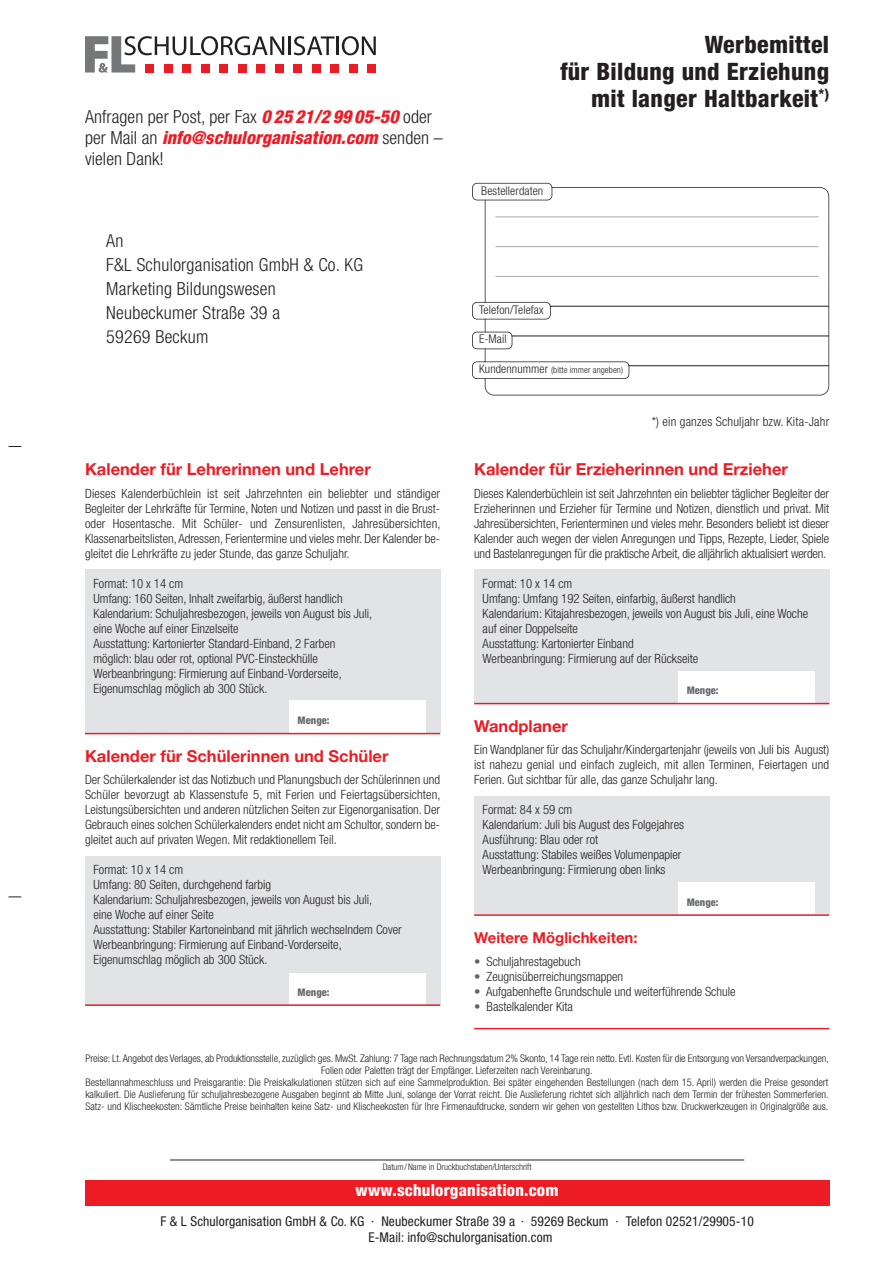
<style>
.page{position:relative;width:893px;height:1263px;background:#fff}
.page>*{position:absolute;margin:0;border:0;box-sizing:border-box;transform-origin:0 0}
.t1{font:800 condensed 24px/27px "Helvetica Neue LT";letter-spacing:.015em;color:#231f20;text-align:right}
.t2{font:300 condensed 18px/24px "Helvetica Neue LT Pro";letter-spacing:.015em;color:#231f20}
.t3{font:700 16.5px "Helvetica Neue LT Pro";color:#ed1c24}
.t4{font:800 condensed 16.5px "Helvetica Neue LT Pro";letter-spacing:.015em;color:#fff}
.t5{font:700 15px "Helvetica Neue LT Pro";color:#ed1c24}
.t6{font:condensed 13.5px/16.5px "Helvetica Neue LT Pro";letter-spacing:.01em;color:#231f20;text-align:center}
.t7{font:300 condensed 12.75px/15px "Helvetica Neue LT Pro";color:#231f20;text-align:justify}
.t8{font:300 condensed 12px "Helvetica Neue LT Pro";letter-spacing:.01em;color:#231f20}
.t9{font:300 condensed 10.5px/12px "Helvetica Neue LT Pro";color:#231f20;text-align:center}
.t10{font:800 condensed 10.5px "Helvetica Neue LT Pro";color:#636466}
.t11{font:300 condensed 9px "Helvetica Neue LT Pro";color:#231f20}
.s1{font-weight:800;font-style:italic;color:#ed1c24}
.s2{font-size:12px}
.s3{color:#636466}
</style>
<div class="page">
<div style="left:85px;top:569px;width:355px;height:164px;background:#e2e3e4"></div>
<div style="left:289px;top:701px;width:136px;height:32px;background:#fff"></div>
<div style="left:474px;top:569px;width:355px;height:135px;background:#e2e3e4"></div>
<div style="left:678px;top:672px;width:136px;height:32px;background:#fff"></div>
<div style="left:474px;top:797px;width:355px;height:118px;background:#e2e3e4"></div>
<div style="left:678px;top:883px;width:136px;height:32px;background:#fff"></div>
<div style="left:85px;top:856px;width:355px;height:149px;background:#e2e3e4"></div>
<div style="left:289px;top:973px;width:136px;height:32px;background:#fff"></div>
<hr style="left:288px;top:36px;width:3px;height:19px;background:#231f20">
<svg style="left:294px;top:36px;width:41px;height:19px"></svg>
<hr style="left:336px;top:36px;width:3px;height:19px;background:#231f20">
<svg style="left:342px;top:36px;width:34px;height:19px"></svg>
<svg style="left:85px;top:36px;width:199px;height:37px"></svg>
<div style="left:368px;top:64px;width:8px;height:9px;background:#ed1c24"></div>
<div style="left:349px;top:64px;width:8px;height:9px;background:#ed1c24"></div>
<div style="left:331px;top:64px;width:8px;height:9px;background:#ed1c24"></div>
<div style="left:312px;top:64px;width:8px;height:9px;background:#ed1c24"></div>
<div style="left:294px;top:64px;width:8px;height:9px;background:#ed1c24"></div>
<div style="left:275px;top:64px;width:8px;height:9px;background:#ed1c24"></div>
<div style="left:257px;top:64px;width:8px;height:9px;background:#ed1c24"></div>
<div style="left:238px;top:64px;width:8px;height:9px;background:#ed1c24"></div>
<div style="left:220px;top:64px;width:8px;height:9px;background:#ed1c24"></div>
<div style="left:201px;top:64px;width:8px;height:9px;background:#ed1c24"></div>
<div style="left:183px;top:64px;width:8px;height:9px;background:#ed1c24"></div>
<div style="left:164px;top:64px;width:8px;height:9px;background:#ed1c24"></div>
<div style="left:146px;top:64px;width:8px;height:9px;background:#ed1c24"></div>
<div style="left:485px;top:187px;width:344px;height:208px;border:2px solid #231f20;border-radius:9px"></div>
<svg style="left:9px;top:446px;width:12px;height:1px"></svg>
<svg style="left:9px;top:896px;width:12px;height:1px"></svg>
<div style="left:473px;top:184px;width:79px;height:16px;background:#fff;border-radius:4px"></div>
<div style="left:472px;top:183px;width:80px;height:17px;border:2px solid #231f20;border-radius:5px"></div>
<hr style="left:523px;top:365px;width:306px;height:1px;background:#231f20">
<div style="left:473px;top:362px;width:156px;height:16px;background:#fff;border-radius:4px"></div>
<div style="left:472px;top:361px;width:157px;height:18px;border:2px solid #231f20;border-radius:5px"></div>
<hr style="left:498px;top:336px;width:331px;height:1px;background:#231f20">
<div style="left:473px;top:332px;width:39px;height:16px;background:#fff;border-radius:4px"></div>
<div style="left:472px;top:332px;width:40px;height:17px;border:2px solid #231f20;border-radius:5px"></div>
<hr style="left:523px;top:306px;width:306px;height:1px;background:#231f20">
<hr style="left:495px;top:216px;width:324px;height:1px;background:#a7a9ac">
<hr style="left:495px;top:246px;width:324px;height:1px;background:#a7a9ac">
<hr style="left:495px;top:276px;width:324px;height:1px;background:#a7a9ac">
<div style="left:473px;top:303px;width:77px;height:16px;background:#fff;border-radius:4px"></div>
<div style="left:472px;top:302px;width:79px;height:17px;border:2px solid #231f20;border-radius:5px"></div>
<div style="left:85px;top:1180px;width:744px;height:25px;background:#ed1c24"></div>
<hr style="left:85px;top:733px;width:355px;height:1px;background:#ed1c24">
<hr style="left:85px;top:1004px;width:355px;height:2px;background:#ed1c24">
<hr style="left:474px;top:703px;width:355px;height:1px;background:#ed1c24">
<hr style="left:474px;top:914px;width:355px;height:2px;background:#ed1c24">
<hr style="left:474px;top:1028px;width:355px;height:1px;background:#ed1c24">
<hr style="left:170px;top:1159px;width:574px;height:1px;background:#231f20">
<h2 class="t2" style="left:85px;top:108px;width:359px;line-height:21px">Anfragen per Post, per Fax <span class="s1">0 25 21/2 99 05-50</span> oder per Mail an <span class="s1">info@schulorganisation.com</span> senden – vielen Dank!</h2>
<h2 class="t2" style="left:106px;top:230px;width:258px">An<br>F&amp;L Schulorganisation GmbH &amp; Co. KG<br>Marketing Bildungswesen<br>Neubeckumer Straße 39 a<br>59269 Beckum</h2>
<p class="t3" style="left:85px;top:463px;width:287px">Kalender für Lehrerinnen und Lehrer</p>
<p class="t7" style="left:85px;top:487px;width:357px">Dieses Kalenderbüchlein ist seit Jahrzehnten ein beliebter und ständiger Begleiter der Lehrkräfte für Termine, Noten und Notizen und passt in die Brust&shy;oder Hosentasche. Mit Schüler- und Zensurenlisten, Jahresübersichten, Klassenarbeitslisten, Adressen, Ferientermine und vieles mehr. Der Kalender be&shy;gleitet die Lehrkräfte zu jeder Stunde, das ganze Schuljahr.</p>
<p class="t7" style="left:94px;top:577px;width:280px;text-align:left">Format: 10 x 14 cm<br>Umfang: 160 Seiten, Inhalt zweifarbig, äußerst handlich Kalendarium: Schuljahresbezogen, jeweils von August bis Juli, eine Woche auf einer Einzelseite<br>Ausstattung: Kartonierter Standard-Einband, 2 Farben möglich: blau oder rot, optional PVC-Einsteckhülle Werbeanbringung: Firmierung auf Einband-Vorderseite, Eigenumschlag möglich ab 300 Stück.</p>
<p class="t10" style="left:298px;top:714px;width:33px">Menge:</p>
<p class="t3" style="left:85px;top:750px;width:305px">Kalender für Schülerinnen und Schüler</p>
<p class="t7" style="left:85px;top:773px;width:357px">Der Schülerkalender ist das Notizbuch und Planungsbuch der Schülerinnen und Schüler bevorzugt ab Klassenstufe 5, mit Ferien und Feiertagsübersichten, Leistungsübersichten und anderen nützlichen Seiten zur Eigenorganisation. Der Gebrauch eines solchen Schülerkalenders endet nicht am Schultor, sondern be&shy;gleitet auch auf privaten Wegen. Mit redaktionellem Teil.</p>
<p class="t7" style="left:94px;top:863px;width:310px;text-align:left">Format: 10 x 14 cm<br>Umfang: 80 Seiten, durchgehend farbig<br>Kalendarium: Schuljahresbezogen, jeweils von August bis Juli,<br>eine Woche auf einer Seite<br>Ausstattung: Stabiler Kartoneinband mit jährlich wechselndem Cover Werbeanbringung: Firmierung auf Einband-Vorderseite, Eigenumschlag möglich ab 300 Stück.</p>
<p class="t10" style="left:298px;top:986px;width:33px">Menge:</p>
<h1 class="t1" style="left:560px;top:33px;width:270px">Werbemittel<br>für Bildung und Erziehung mit langer Haltbarkeit<sup>*)</sup></h1>
<p class="t8" style="left:481px;top:186px;width:64px">Bestellerdaten</p>
<p class="t8" style="left:479px;top:305px;width:66px">Telefon/Telefax</p>
<p class="t8" style="left:479px;top:335px;width:29px">E-Mail</p>
<p class="t11" style="left:479px;top:366px;width:145px"><span class="s2">Kundennummer</span> (bitte immer angeben)</p>
<p class="t7" style="left:652px;top:415px;width:179px">*) ein ganzes Schuljahr bzw. Kita-Jahr</p>
<p class="t3" style="left:474px;top:463px;width:315px">Kalender für Erzieherinnen und Erzieher</p>
<p class="t7" style="left:474px;top:487px;width:357px">Dieses Kalenderbüchlein ist seit Jahrzehnten ein beliebter täglicher Begleiter der Erzieherinnen und Erzieher für Termine und Notizen, dienstlich und privat. Mit Jahresübersichten, Ferienterminen und vieles mehr. Besonders beliebt ist dieser Kalender auch wegen der vielen Anregungen und Tipps, Rezepte, Lieder, Spiele und Bastelanregungen für die praktische Arbeit, die alljährlich aktualisiert werden.</p>
<p class="t7" style="left:483px;top:577px;width:327px;text-align:left">Format: 10 x 14 cm<br>Umfang: Umfang 192 Seiten, einfarbig, äußerst handlich<br>Kalendarium: Kitajahresbezogen, jeweils von August bis Juli, eine Woche auf einer Doppelseite<br>Ausstattung: Kartonierter Einband<br>Werbeanbringung: Firmierung auf der Rückseite</p>
<p class="t10" style="left:687px;top:684px;width:33px">Menge:</p>
<p class="t3" style="left:474px;top:720px;width:95px">Wandplaner</p>
<p class="t7" style="left:474px;top:743px;width:357px">Ein Wandplaner für das Schuljahr/Kindergartenjahr (jeweils von Juli bis August) ist nahezu genial und einfach zugleich, mit allen Terminen, Feiertagen und Ferien. Gut sichtbar für alle, das ganze Schuljahr lang.</p>
<p class="t7" style="left:483px;top:803px;width:203px;text-align:left">Format: 84 x 59 cm<br>Kalendarium: Juli bis August des Folgejahres Ausführung: Blau oder rot<br>Ausstattung: Stabiles weißes Volumenpapier Werbeanbringung: Firmierung oben links</p>
<p class="t10" style="left:687px;top:896px;width:33px">Menge:</p>
<p class="t5" style="left:474px;top:933px;width:165px">Weitere Möglichkeiten:</p>
<p class="t7" style="left:474px;top:955px;width:108px"><span class="s3">•</span> Schuljahrestagebuch</p>
<p class="t7" style="left:474px;top:970px;width:151px"><span class="s3">•</span> Zeugnisüberreichungsmappen</p>
<p class="t7" style="left:474px;top:985px;width:263px"><span class="s3">•</span> Aufgabenhefte Grundschule und weiterführende Schule</p>
<p class="t7" style="left:474px;top:1000px;width:100px"><span class="s3">•</span> Bastelkalender Kita</p>
<p class="t9" style="left:85px;top:1053px;width:745px">Preise: Lt. Angebot des Verlages, ab Produktionsstelle, zuzüglich ges. MwSt. Zahlung: 7 Tage nach Rechnungsdatum 2% Skonto, 14 Tage rein netto. Evtl. Kosten für die Entsorgung von Versandverpackungen, Folien oder Paletten trägt der Empfänger. Lieferzeiten nach Vereinbarung.<br>Bestellannahmeschluss und Preisgarantie: Die Preiskalkulationen stützen sich auf eine Sammelproduktion. Bei später eingehenden Bestellungen (nach dem 15. April) werden die Preise gesondert kalkuliert. Die Auslieferung für schuljahresbezogene Ausgaben beginnt ab Mitte Juni, solange der Vorrat reicht. Die Auslieferung richtet sich alljährlich nach dem Termin der frühesten Sommerferien.<br>Satz- und Klischeekosten: Sämtliche Preise beinhalten keine Satz- und Klischeekosten für Ihre Firmenaufdrucke, sondern wir gehen von gestellten Lithos bzw. Druckwerkzeugen in Originalgröße aus.</p>
<p class="t11" style="left:383px;top:1164px;width:150px">Datum/Name in Druckbuchstaben/Unterschrift</p>
<p class="t4" style="left:356px;top:1181px;width:204px">www.schulorganisation.com</p>
<p class="t6" style="left:160px;top:1213px;width:595px">F &amp; L Schulorganisation GmbH &amp; Co. KG · Neubeckumer Straße 39 a · 59269 Beckum · Telefon 02521/29905-10<br>E-Mail: info@schulorganisation.com</p>
</div>
